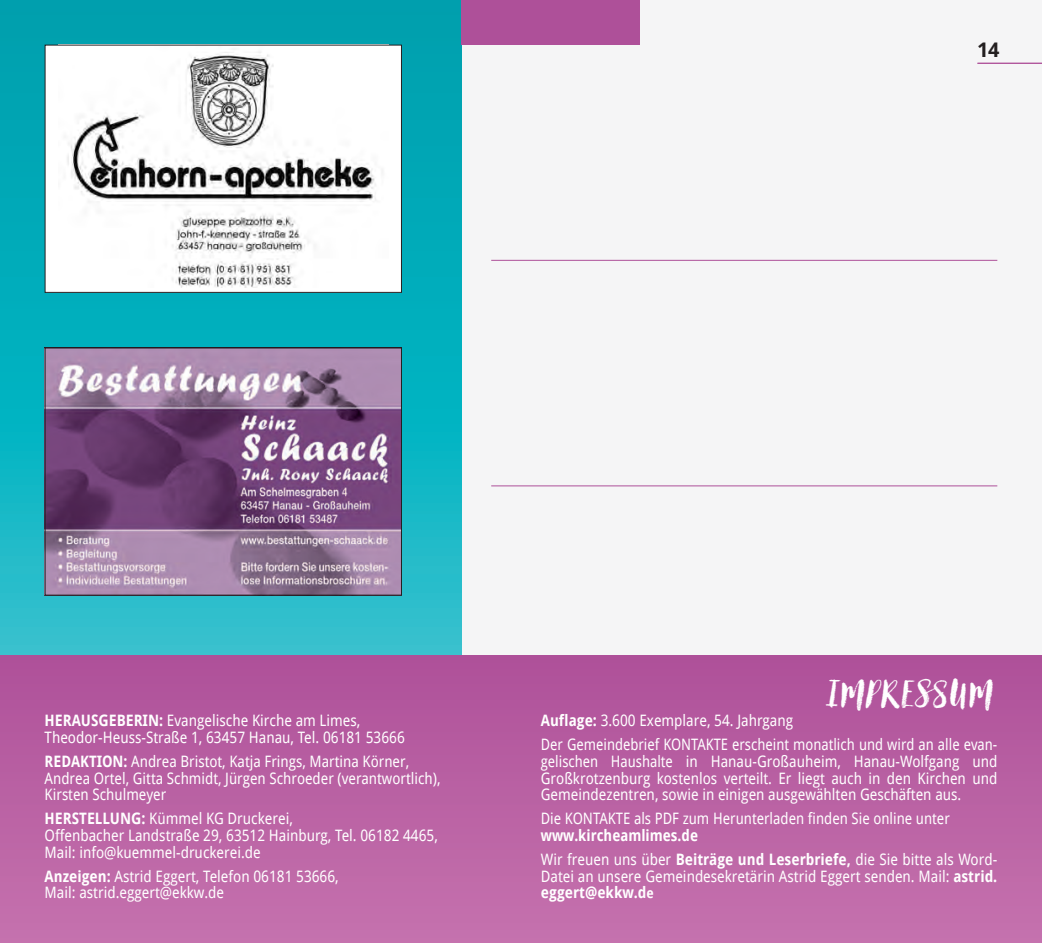
<style>
.page{position:relative;width:1042px;height:943px;background:#f5f5f6}
.page>*{position:absolute;margin:0;border:0;box-sizing:border-box;transform-origin:0 0}
.t1{font:36.75px "Canvas Script";color:#fff}
.t2{font:700 20.12px "Droid Sans";color:#231f20}
.t3{font:15.75px/16.6px "Droid Sans";color:#fff;scale:.9 1}
.t4{font:15.75px/16.6px "Droid Sans";color:#fff;text-align:justify;scale:.87 1}
.t5{font:15.75px/16.6px "Droid Sans";color:#fff;scale:.89 1}
.t6{font:700 15.75px/24px "Droid Sans";color:#fff;scale:.88 1}
.t7{font:15.75px "Droid Sans";color:#fff;scale:.88 1}
.s1{font-weight:700}
.s2{font-weight:400}
.s3{font-weight:700;font-size:14px}
</style>
<div class="page">
<hr style="left:977px;top:63px;width:65px;height:1px;background:#ae5099">
<svg style="left:0;top:0;width:461px;height:655px;background:#0fafbd"></svg>
<div style="left:461px;top:0;width:179px;height:45px;background:#ae5099"></div>
<div style="left:0;top:655px;width:1042px;height:288px;background:linear-gradient(to bottom,#ae5099,#c572ae)"></div>
<hr style="left:491px;top:260px;width:506px;height:1px;background:#ae5099">
<hr style="left:491px;top:485px;width:506px;height:1px;background:#ae5099">
<img style="left:47px;top:349px;width:353px;height:244px">
<div style="left:45px;top:347px;width:357px;height:248px;border:1px solid #231f20"></div>
<div style="left:45px;top:45px;width:356px;height:247px;background:#fff"></div>
<img style="left:67px;top:52px;width:316px;height:235px">
<div style="left:45px;top:45px;width:357px;height:248px;border:1px solid #231f20"></div>
<p class="t2" style="left:977px;top:35px;width:24px">14</p>
<p class="t3" style="left:45px;top:711px;width:402px"><span class="s1">HERAUSGEBERIN:</span> Evangelische Kirche am Limes,<br>Theodor-Heuss-Straße 1, 63457 Hanau, Tel. 06181 53666</p>
<p class="t5" style="left:45px;top:752px;width:446px"><span class="s1">REDAKTION:</span> Andrea Bristot, Katja Frings, Martina Körner,<br>Andrea Ortel, Gitta Schmidt, Jürgen Schroeder (verantwortlich),<br>Kirsten Schulmeyer</p>
<p class="t3" style="left:45px;top:810px;width:438px"><span class="s1">HERSTELLUNG:</span> Kümmel KG Druckerei,<br>Offenbacher Landstraße 29, 63512 Hainburg, Tel. 06182 4465,<br>Mail: info@kuemmel-druckerei.de</p>
<p class="t3" style="left:45px;top:867px;width:328px"><span class="s1">Anzeigen:</span> Astrid Eggert, Telefon 06181 53666,<br>Mail: astrid.eggert@ekkw.de</p>
<h1 class="t1" style="left:828px;top:670px;width:169px">IMPRESSUM</h1>
<p class="t3" style="left:541px;top:708px;width:509px;line-height:24px"><span class="s1">Auflage:</span> 3.600 Exemplare, 54. Jahrgang<br>Der Gemeindebrief KONTAKTE erscheint monatlich und wird an alle evan-</p>
<p class="t4" style="left:541px;top:752px;width:526px">gelischen Haushalte in Hanau-Großauheim, Hanau-Wolfgang und Großkrotzenburg kostenlos verteilt. Er liegt auch in den Kirchen und Gemeindezentren, sowie in einigen ausgewählten Geschäften aus.</p>
<p class="t7" style="left:541px;top:807px;width:466px">Die KONTAKTE als PDF zum Herunterladen finden Sie online unter</p>
<p class="t6" style="left:541px;top:822px;width:520px">www.kircheamlimes.de<br><span class="s2">Wir freuen uns über</span> Beiträge und Leserbriefe, <span class="s2">die Sie bitte als Word-</span></p>
<p class="t3" style="left:541px;top:867px;width:509px">Datei an unsere Gemeindesekretärin Astrid Eggert senden. Mail: <span class="s1">astrid. eggert@ekkw.d</span><span class="s3">e</span></p>
</div>
